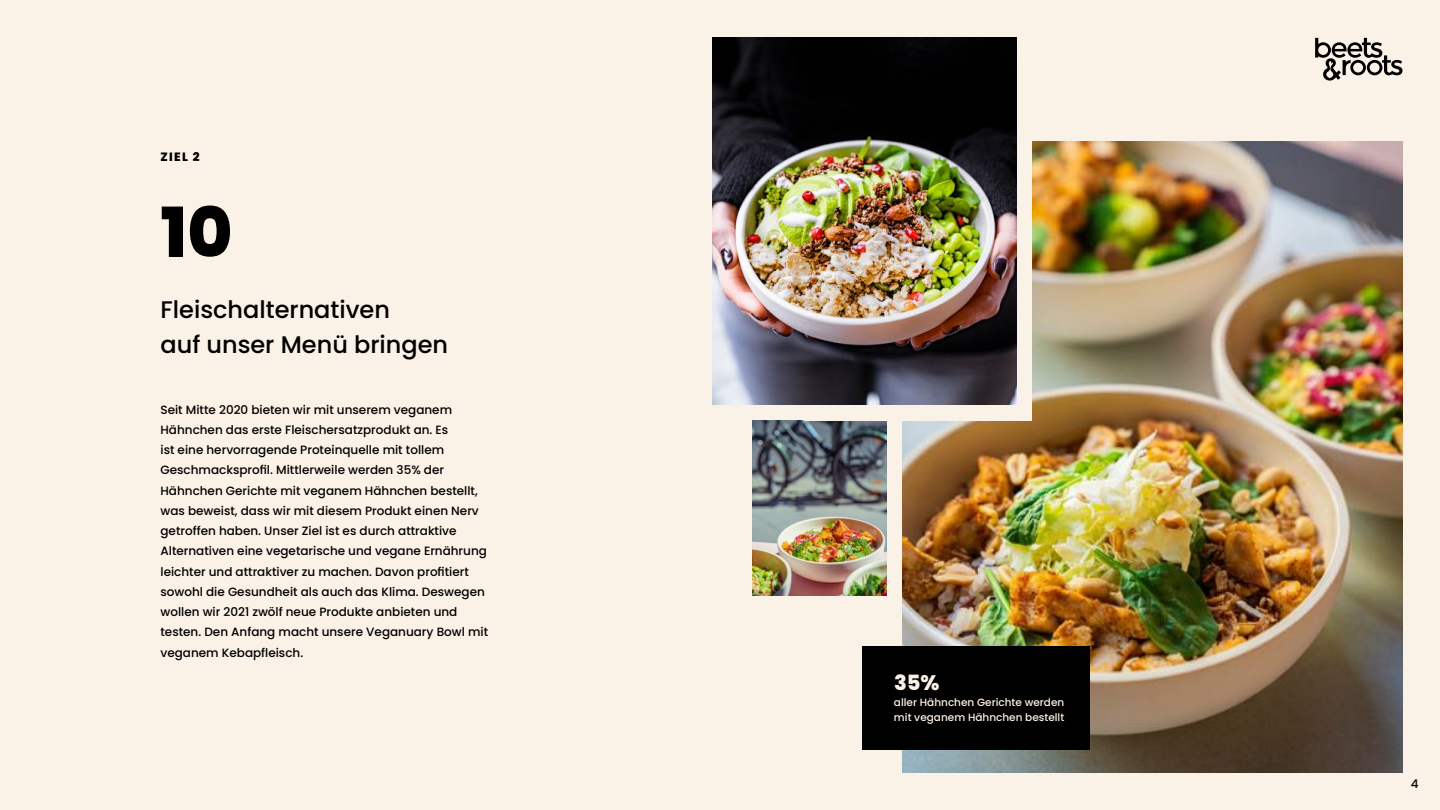
<style>
.page{position:relative;width:1440px;height:810px;background:#faf1e7}
.page>*{position:absolute;margin:0;border:0;box-sizing:border-box;transform-origin:0 0}
.t1{font:800 69px "Poppins";color:#000}
.t2{font:500 24px/35.2px "Poppins";color:#000}
.t3{font:800 21px "Poppins";color:#fbf1e6}
.t4{font:500 12px/20.2px "Poppins";color:#000}
.t5{font:800 12px "Poppins";color:#000}
.t6{font:500 10.5px/15.8px "Poppins";color:#fbf1e6}
</style>
<div class="page">
<svg style="left:1315px;top:38px;width:87px;height:43px"></svg>
<img style="left:902px;top:142px;width:500px;height:630px">
<img style="left:753px;top:421px;width:133px;height:174px">
<div style="left:862px;top:646px;width:228px;height:104px;background:#000"></div>
<div style="left:804px;top:129px;width:228px;height:292px;background:#faf1e7"></div>
<img style="left:712px;top:38px;width:305px;height:367px">
<p class="t5" style="left:160px;top:148px;width:41px">ZIEL 2</p>
<h1 class="t1" style="left:160px;top:185px;width:74px">10</h1>
<h2 class="t2" style="left:160px;top:292px;width:289px">Fleischalternativen<br>auf unser Menü bringen</h2>
<p class="t4" style="left:160px;top:399px;width:329px">Seit Mitte 2020 bieten wir mit unserem veganem Hähnchen das erste Fleischersatzprodukt an. Es<br>ist eine hervorragende Proteinquelle mit tollem Geschmacksprofil. Mittlerweile werden 35% der Hähnchen Gerichte mit veganem Hähnchen bestellt, was beweist, dass wir mit diesem Produkt einen Nerv getroffen haben. Unser Ziel ist es durch attraktive Alternativen eine vegetarische und vegane Ernährung leichter und attraktiver zu machen. Davon profitiert sowohl die Gesundheit als auch das Klima. Deswegen wollen wir 2021 zwölf neue Produkte anbieten und testen. Den Anfang macht unsere Veganuary Bowl mit veganem Kebapfleisch.</p>
<h3 class="t3" style="left:894px;top:668px;width:47px">35%</h3>
<p class="t6" style="left:894px;top:694px;width:172px">aller Hähnchen Gerichte werden mit veganem Hähnchen bestellt</p>
<p class="t4" style="left:1411px;top:774px;width:9px">4</p>
</div>
